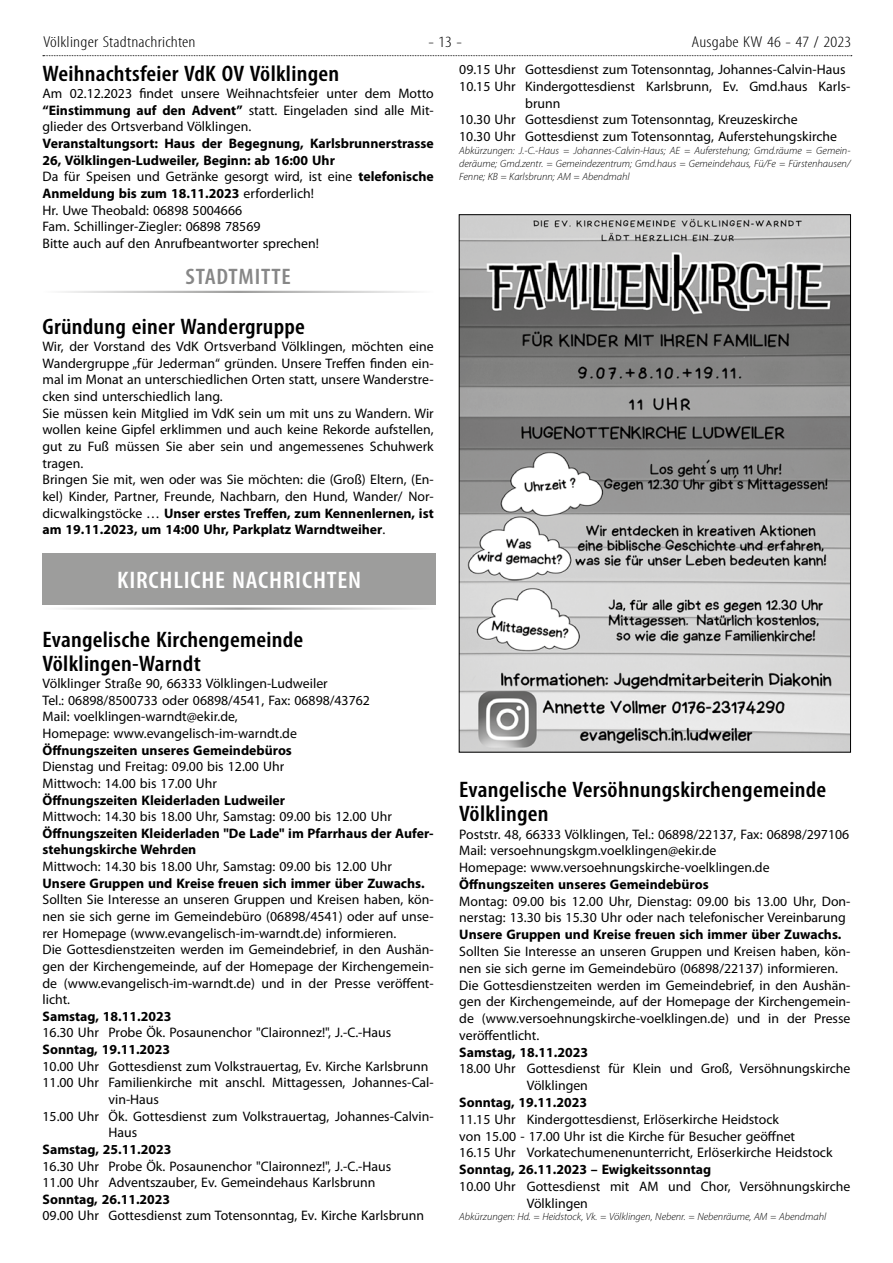
<style>
.page{position:relative;width:893px;height:1263px;background:#fff}
.page>*{position:absolute;margin:0;border:0;box-sizing:border-box;transform-origin:0 0}
.t1{font:600 condensed 24px "Myriad Pro";letter-spacing:.03em;color:#fff;scale:1.1 1}
.t2{font:600 condensed 22.5px/24px "Myriad Pro";letter-spacing:.01em;color:#000;scale:1.1 1}
.t3{font:600 condensed 22.5px "Myriad Pro";letter-spacing:.03em;color:#878787;scale:1.1 1}
.t4{font:300 condensed 15.75px "Myriad Pro";letter-spacing:.01em;color:#000;scale:1.2 1}
.t5{font:13.8px/16.6px "Myriad Pro";color:#000}
.t6{font:700 13.8px/16.6px "Myriad Pro";color:#000}
.t7{font:italic 300 10.5px/12.8px "Myriad Pro";color:#000;text-align:justify}
.s1{font-weight:700}
</style>
<div class="page">
<svg style="left:43px;top:55px;width:809px;height:1px"></svg>
<hr style="left:43px;top:291px;width:391px;height:2px;background:#9d9d9c">
<div style="left:43px;top:553px;width:393px;height:51px;background:#9d9d9c"></div>
<hr style="left:43px;top:607px;width:393px;height:3px;background:#9d9d9c">
<img style="left:461px;top:216px;width:388px;height:534px">
<p class="t4" style="left:43px;top:33px;width:128px">Völklinger Stadtnachrichten</p>
<p class="t4" style="left:428px;top:33px;width:30px">- 13 -</p>
<p class="t4" style="left:692px;top:33px;width:135px">Ausgabe KW 46 - 47 / 2023</p>
<h2 class="t2" style="left:43px;top:61px;width:271px">Weihnachtsfeier VdK OV Völklingen</h2>
<p class="t5" style="left:43px;top:85px;width:393px;text-align:justify">Am 02.12.2023 findet unsere Weihnachtsfeier unter dem Motto <span class="s1">“Einstimmung auf den Advent”</span> statt. Eingeladen sind alle Mit&shy;glieder des Ortsverband Völklingen.</p>
<p class="t5" style="left:43px;top:135px;width:393px"><span class="s1">Veranstaltungsort: Haus der Begegnung, Karlsbrunnerstrasse 26, Völklingen-Ludweiler, Beginn: ab 16:00 Uhr<br></span>Da für Speisen und Getränke gesorgt wird, ist eine <span class="s1">telefonische Anmeldung bis zum 18.11.2023</span> erforderlich!<br>Hr. Uwe Theobald: 06898 5004666<br>Fam. Schillinger-Ziegler: 06898 78569<br>Bitte auch auf den Anrufbeantworter sprechen!</p>
<h2 class="t3" style="left:186px;top:263px;width:97px">STADTMITTE</h2>
<h2 class="t2" style="left:43px;top:314px;width:240px">Gründung einer Wandergruppe</h2>
<p class="t5" style="left:43px;top:338px;width:393px">Wir, der Vorstand des VdK Ortsverband Völklingen, möchten eine Wandergruppe „für Jederman“ gründen. Unsere Treffen finden ein&shy;mal im Monat an unterschiedlichen Orten statt, unsere Wanderstre&shy;cken sind unterschiedlich lang.<br>Sie müssen kein Mitglied im VdK sein um mit uns zu Wandern. Wir wollen keine Gipfel erklimmen und auch keine Rekorde aufstellen, gut zu Fuß müssen Sie aber sein und angemessenes Schuhwerk tragen.<br>Bringen Sie mit, wen oder was Sie möchten: die (Groß) Eltern, (En&shy;kel) Kinder, Partner, Freunde, Nachbarn, den Hund, Wander/ Nor&shy;dicwalkingstöcke … <span class="s1">Unser erstes Treffen, zum Kennenlernen, ist am 19.11.2023, um 14:00 Uhr, Parkplatz Warndtweiher</span>.</p>
<h1 class="t1" style="left:117px;top:565px;width:223px">KIRCHLICHE NACHRICHTEN</h1>
<p class="t5" style="left:459px;top:61px;width:388px">09.15 Uhr Gottesdienst zum Totensonntag, Johannes-Calvin-Haus</p>
<p class="t5" style="left:459px;top:78px;width:393px">10.15 Uhr Kindergottesdienst Karlsbrunn, Ev. Gmd.haus Karls-</p>
<p class="t5" style="left:525px;top:95px;width:37px">brunn</p>
<p class="t5" style="left:459px;top:111px;width:340px">10.30 Uhr Gottesdienst zum Totensonntag, Kreuzeskirche</p>
<p class="t5" style="left:459px;top:128px;width:379px">10.30 Uhr Gottesdienst zum Totensonntag, Auferstehungskirche</p>
<p class="t7" style="left:459px;top:144px;width:393px">Abkürzungen: J.-C.-Haus = Johannes-Calvin-Haus; AE = Auferstehung; Gmd.räume = Gemein&shy;deräume; Gmd.zentr. = Gemeindezentrum; Gmd.haus = Gemeindehaus, Fü/Fe = Fürstenhausen/ Fenne; KB = Karlsbrunn; AM = Abendmahl</p>
<h2 class="t2" style="left:43px;top:627px;width:239px">Evangelische Kirchengemeinde<br>Völklingen-Warndt</h2>
<p class="t5" style="left:43px;top:675px;width:329px">Völklinger Straße 90, 66333 Völklingen-Ludweiler<br>Tel.: 06898/8500733 oder 06898/4541, Fax: 06898/43762<br>Mail: voelklingen-warndt@ekir.de,<br>Homepage: www.evangelisch-im-warndt.de</p>
<p class="t6" style="left:43px;top:741px;width:251px">Öffnungszeiten unseres Gemeindebüros</p>
<p class="t5" style="left:43px;top:758px;width:243px">Dienstag und Freitag: 09.00 bis 12.00 Uhr<br>Mittwoch: 14.00 bis 17.00 Uhr</p>
<p class="t6" style="left:43px;top:791px;width:244px">Öffnungszeiten Kleiderladen Ludweiler</p>
<p class="t5" style="left:43px;top:808px;width:351px">Mittwoch: 14.30 bis 18.00 Uhr, Samstag: 09.00 bis 12.00 Uhr</p>
<p class="t6" style="left:43px;top:824px;width:393px">Öffnungszeiten Kleiderladen "De Lade" im Pfarrhaus der Aufer&shy;stehungskirche Wehrden</p>
<p class="t5" style="left:43px;top:858px;width:351px">Mittwoch: 14.30 bis 18.00 Uhr, Samstag: 09.00 bis 12.00 Uhr</p>
<p class="t6" style="left:43px;top:874px;width:384px">Unsere Gruppen und Kreise freuen sich immer über Zuwachs.</p>
<p class="t5" style="left:43px;top:891px;width:393px">Sollten Sie Interesse an unseren Gruppen und Kreisen haben, kön&shy;nen sie sich gerne im Gemeindebüro (06898/4541) oder auf unse&shy;rer Homepage (www.evangelisch-im-warndt.de) informieren.<br>Die Gottesdienstzeiten werden im Gemeindebrief, in den Aushän&shy;gen der Kirchengemeinde, auf der Homepage der Kirchengemein&shy;de (www.evangelisch-im-warndt.de) und in der Presse veröffent&shy;licht.</p>
<p class="t6" style="left:43px;top:1007px;width:130px">Samstag, 18.11.2023</p>
<p class="t5" style="left:43px;top:1024px;width:350px">16.30 Uhr Probe Ök. Posaunenchor "Claironnez!", J.-C.-Haus</p>
<p class="t6" style="left:43px;top:1041px;width:129px">Sonntag, 19.11.2023</p>
<p class="t5" style="left:43px;top:1057px;width:387px">10.00 Uhr Gottesdienst zum Volkstrauertag, Ev. Kirche Karlsbrunn</p>
<p class="t5" style="left:43px;top:1074px;width:393px">11.00 Uhr Familienkirche mit anschl. Mittagessen, Johannes-Cal-</p>
<p class="t5" style="left:109px;top:1091px;width:52px">vin-Haus</p>
<p class="t5" style="left:43px;top:1107px;width:393px">15.00 Uhr Ök. Gottesdienst zum Volkstrauertag, Johannes-Calvin-</p>
<p class="t5" style="left:109px;top:1124px;width:30px">Haus</p>
<p class="t6" style="left:43px;top:1140px;width:130px">Samstag, 25.11.2023</p>
<p class="t5" style="left:43px;top:1157px;width:350px">16.30 Uhr Probe Ök. Posaunenchor "Claironnez!", J.-C.-Haus<br>11.00 Uhr Adventszauber, Ev. Gemeindehaus Karlsbrunn</p>
<p class="t6" style="left:43px;top:1190px;width:129px">Sonntag, 26.11.2023</p>
<p class="t5" style="left:43px;top:1207px;width:383px">09.00 Uhr Gottesdienst zum Totensonntag, Ev. Kirche Karlsbrunn</p>
<h2 class="t2" style="left:459px;top:777px;width:335px">Evangelische Versöhnungskirchengemeinde<br>Völklingen</h2>
<p class="t5" style="left:459px;top:825px;width:391px">Poststr. 48, 66333 Völklingen, Tel.: 06898/22137, Fax: 06898/297106<br>Mail: versoehnungskgm.voelklingen@ekir.de<br>Homepage: www.versoehnungskirche-voelklingen.de</p>
<p class="t6" style="left:459px;top:875px;width:251px">Öffnungszeiten unseres Gemeindebüros</p>
<p class="t5" style="left:459px;top:892px;width:393px">Montag: 09.00 bis 12.00 Uhr, Dienstag: 09.00 bis 13.00 Uhr, Don&shy;nerstag: 13.30 bis 15.30 Uhr oder nach telefonischer Vereinbarung</p>
<p class="t6" style="left:459px;top:926px;width:384px">Unsere Gruppen und Kreise freuen sich immer über Zuwachs.</p>
<p class="t5" style="left:459px;top:943px;width:393px">Sollten Sie Interesse an unseren Gruppen und Kreisen haben, kön&shy;nen sie sich gerne im Gemeindebüro (06898/22137) informieren.<br>Die Gottesdienstzeiten werden im Gemeindebrief, in den Aushän&shy;gen der Kirchengemeinde, auf der Homepage der Kirchengemein&shy;de (www.versoehnungskirche-voelklingen.de) und in der Presse veröffentlicht.</p>
<p class="t6" style="left:459px;top:1043px;width:130px">Samstag, 18.11.2023</p>
<p class="t5" style="left:527px;top:1060px;width:325px;text-indent:-67px">18.00 Uhr Gottesdienst für Klein und Groß, Versöhnungskirche<br>Völklingen</p>
<p class="t6" style="left:459px;top:1093px;width:129px">Sonntag, 19.11.2023</p>
<p class="t5" style="left:459px;top:1110px;width:375px">11.15 Uhr Kindergottesdienst, Erlöserkirche Heidstock<br>von 15.00 - 17.00 Uhr ist die Kirche für Besucher geöffnet<br>16.15 Uhr Vorkatechumenenunterricht, Erlöserkirche Heidstock</p>
<p class="t6" style="left:459px;top:1161px;width:253px">Sonntag, 26.11.2023 – Ewigkeitssonntag</p>
<p class="t5" style="left:527px;top:1178px;width:325px;text-indent:-67px">10.00 Uhr Gottesdienst mit AM und Chor, Versöhnungskirche<br>Völklingen</p>
<p class="t7" style="left:459px;top:1210px;width:369px">Abkürzungen: Hd. = Heidstock, Vk. = Völklingen, Nebenr. = Nebenräume, AM = Abendmahl</p>
</div>
